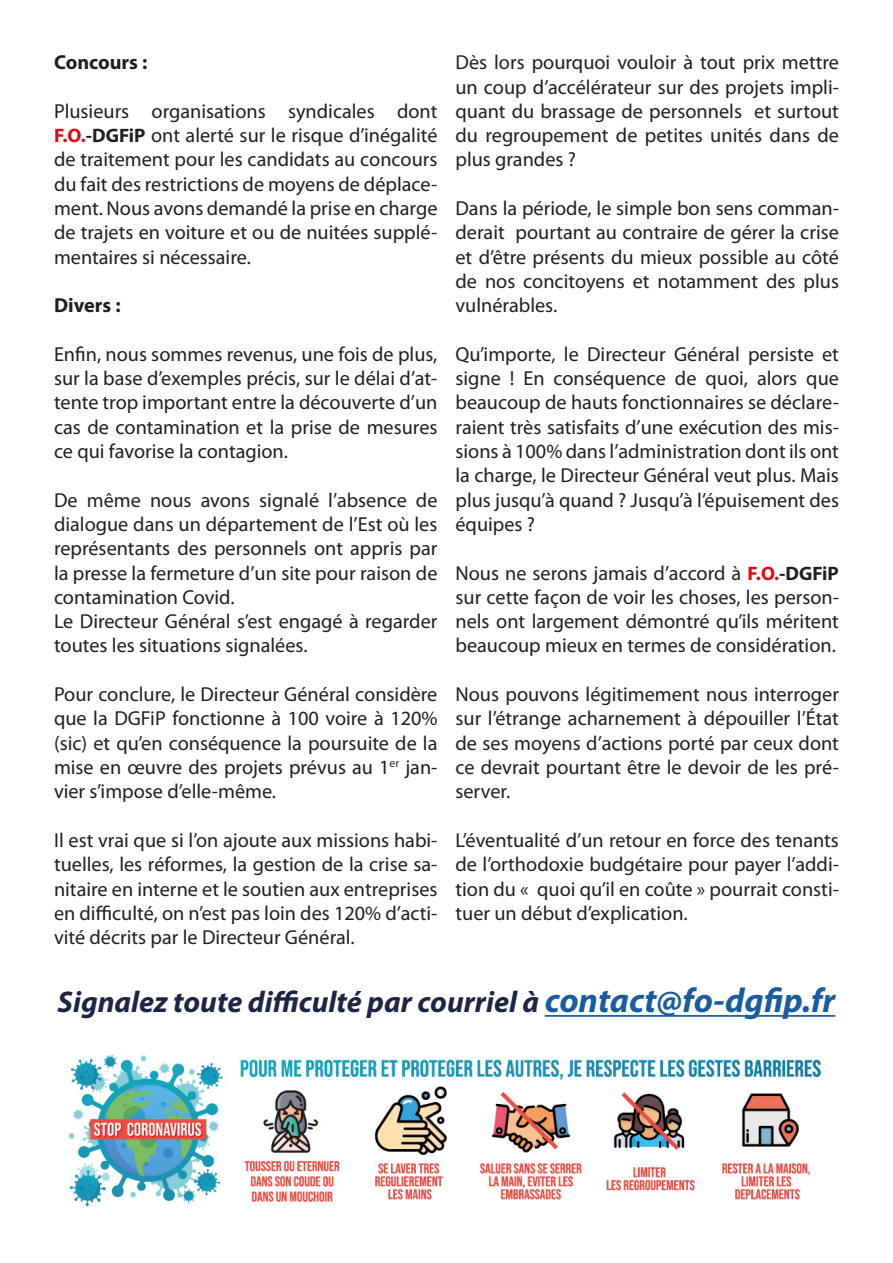
<style>
.page{position:relative;width:893px;height:1263px;background:#fff}
.page>*{position:absolute;margin:0;border:0;box-sizing:border-box;transform-origin:0 0}
.t1{font:italic 700 30px "Myriad Pro";color:#1c2546}
.t2{font:20.25px/24.3px "Myriad Pro";color:#231f20;text-align:justify}
.t3{font:700 20.25px "Myriad Pro";color:#231f20}
.s1{font-weight:700;font-size:19.5px;color:#e30713}
.s2{font-weight:700;font-size:19.5px}
.s3{font-size:34.5px;color:#175d9e}
</style>
<div class="page">
<img style="left:68px;top:1055px;width:753px;height:152px">
<hr style="left:545px;top:1015px;width:290px;height:2px;background:#175d9e">
<p class="t3" style="left:54px;top:49px;width:95px">Concours :</p>
<p class="t2" style="left:54px;top:99px;width:385px">Plusieurs organisations syndicales dont <span class="s1">F.O.</span><span class="s2">-DGFiP</span> ont alerté sur le risque d’inégalité de traitement pour les candidats au concours du fait des restrictions de moyens de déplace&shy;ment. Nous avons demandé la prise en charge de trajets en voiture et ou de nuitées supplé&shy;mentaires si nécessaire.</p>
<p class="t3" style="left:54px;top:292px;width:68px">Divers :</p>
<p class="t2" style="left:54px;top:342px;width:385px">Enfin, nous sommes revenus, une fois de plus, sur la base d’exemples précis, sur le délai d’at&shy;tente trop important entre la découverte d’un cas de contamination et la prise de mesures ce qui favorise la contagion.</p>
<p class="t2" style="left:54px;top:487px;width:385px">De même nous avons signalé l’absence de dialogue dans un département de l’Est où les représentants des personnels ont appris par la presse la fermeture d’un site pour raison de contamination Covid.</p>
<p class="t2" style="left:54px;top:609px;width:385px">Le Directeur Général s’est engagé à regarder toutes les situations signalées.</p>
<p class="t2" style="left:54px;top:682px;width:385px">Pour conclure, le Directeur Général considère que la DGFiP fonctionne à 100 voire à 120% (sic) et qu’en conséquence la poursuite de la mise en œuvre des projets prévus au 1<sup>er</sup> jan&shy;vier s’impose d’elle-même.</p>
<p class="t2" style="left:54px;top:828px;width:385px">Il est vrai que si l’on ajoute aux missions habi&shy;tuelles, les réformes, la gestion de la crise sa&shy;nitaire en interne et le soutien aux entreprises en difficulté, on n’est pas loin des 120% d’acti&shy;vité décrits par le Directeur Général.</p>
<p class="t2" style="left:455px;top:50px;width:385px">Dès lors pourquoi vouloir à tout prix mettre un coup d’accélérateur sur des projets impli&shy;quant du brassage de personnels et surtout du regroupement de petites unités dans de plus grandes ?</p>
<p class="t2" style="left:455px;top:196px;width:385px">Dans la période, le simple bon sens comman&shy;derait pourtant au contraire de gérer la crise et d’être présents du mieux possible au côté de nos concitoyens et notamment des plus vulnérables.</p>
<p class="t2" style="left:455px;top:342px;width:385px">Qu’importe, le Directeur Général persiste et signe ! En conséquence de quoi, alors que beaucoup de hauts fonctionnaires se déclare&shy;raient très satisfaits d’une exécution des mis&shy;sions à 100% dans l’administration dont ils ont la charge, le Directeur Général veut plus. Mais plus jusqu’à quand ? Jusqu’à l’épuisement des équipes ?</p>
<p class="t2" style="left:455px;top:560px;width:385px">Nous ne serons jamais d’accord à <span class="s1">F.O.</span><span class="s2">-DGFiP </span>sur cette façon de voir les choses, les person&shy;nels ont largement démontré qu’ils méritent beaucoup mieux en termes de considération.</p>
<p class="t2" style="left:455px;top:682px;width:385px">Nous pouvons légitimement nous interroger sur l’étrange acharnement à dépouiller l’État de ses moyens d’actions porté par ceux dont ce devrait pourtant être le devoir de les pré&shy;server.</p>
<p class="t2" style="left:455px;top:828px;width:385px">L’éventualité d’un retour en force des tenants de l’orthodoxie budgétaire pour payer l’addi&shy;tion du « quoi qu’il en coûte » pourrait consti&shy;tuer un début d’explication.</p>
<p class="t1" style="left:58px;top:983px;width:779px">Signalez toute difficulté par courriel à <span class="s3">contact@fo-dgfip.fr</span></p>
</div>
